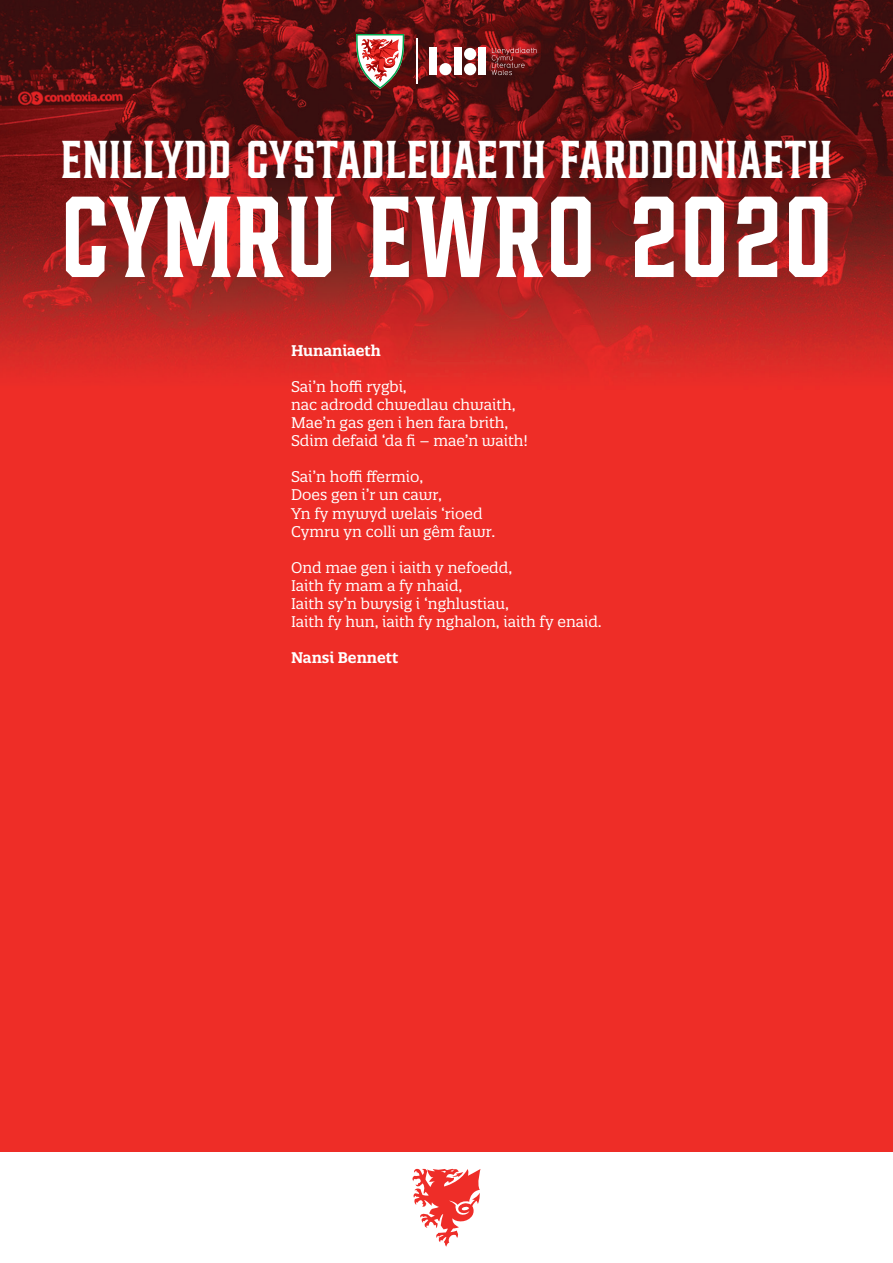
<style>
.page{position:relative;width:893px;height:1263px;background:#fff}
.page>*{position:absolute;margin:0;border:0;box-sizing:border-box;transform-origin:0 0}
.t1{font:700 100.5px "Draig";color:#fff}
.t2{font:700 46.5px "Draig";color:#fff}
.t3{font:15px "Quatro Slab";color:#fff}
.t4{font:600 15px "Quatro Slab";color:#fff}
</style>
<div class="page">
<img style="left:0;top:0;width:893px;height:1152px">
<svg style="left:412px;top:1169px;width:68px;height:77px"></svg>
<div style="left:429px;top:48px;width:8px;height:27px;background:#fff"></div>
<div style="left:454px;top:48px;width:8px;height:27px;background:#fff"></div>
<div style="left:479px;top:48px;width:7px;height:27px;background:#fff"></div>
<div style="left:439px;top:63px;width:13px;height:12px;background:#fff;border-radius:50%"></div>
<div style="left:464px;top:63px;width:12px;height:12px;background:#fff;border-radius:50%"></div>
<div style="left:464px;top:48px;width:12px;height:12px;background:#fff;border-radius:50%"></div>
<svg style="left:492px;top:48px;width:45px;height:27px"></svg>
<svg style="left:356px;top:34px;width:48px;height:55px"></svg>
<hr style="left:416px;top:39px;width:1px;height:45px;background:#fff">
<p class="t2" style="left:61px;top:132px;width:773px">ENILLYDD CYSTADLEUAETH FARDDONIAETH</p>
<p class="t1" style="left:59px;top:178px;width:776px">CYMRU EWRO 2020</p>
<p class="t4" style="left:291px;top:342px;width:91px">Hunaniaeth</p>
<p class="t3" style="left:291px;top:378px;width:117px">Sai’n hoffi rygbi,</p>
<p class="t3" style="left:291px;top:396px;width:226px">nac adrodd chwedlau chwaith,</p>
<p class="t3" style="left:291px;top:414px;width:219px">Mae’n gas gen i hen fara brith,</p>
<p class="t3" style="left:291px;top:432px;width:239px">Sdim defaid ‘da fi – mae’n waith!</p>
<p class="t3" style="left:291px;top:468px;width:134px">Sai’n hoffi ffermio,</p>
<p class="t3" style="left:291px;top:486px;width:153px">Does gen i’r un cawr,</p>
<p class="t3" style="left:291px;top:504px;width:193px">Yn fy mywyd welais ‘rioed</p>
<p class="t3" style="left:291px;top:522px;width:206px">Cymru yn colli un gêm fawr.</p>
<p class="t3" style="left:291px;top:558px;width:223px">Ond mae gen i iaith y nefoedd,</p>
<p class="t3" style="left:291px;top:576px;width:173px">Iaith fy mam a fy nhaid,</p>
<p class="t3" style="left:291px;top:594px;width:219px">Iaith sy’n bwysig i ‘nghlustiau,</p>
<p class="t3" style="left:291px;top:612px;width:312px">Iaith fy hun, iaith fy nghalon, iaith fy enaid.</p>
<p class="t4" style="left:291px;top:648px;width:109px">Nansi Bennett</p>
</div>
